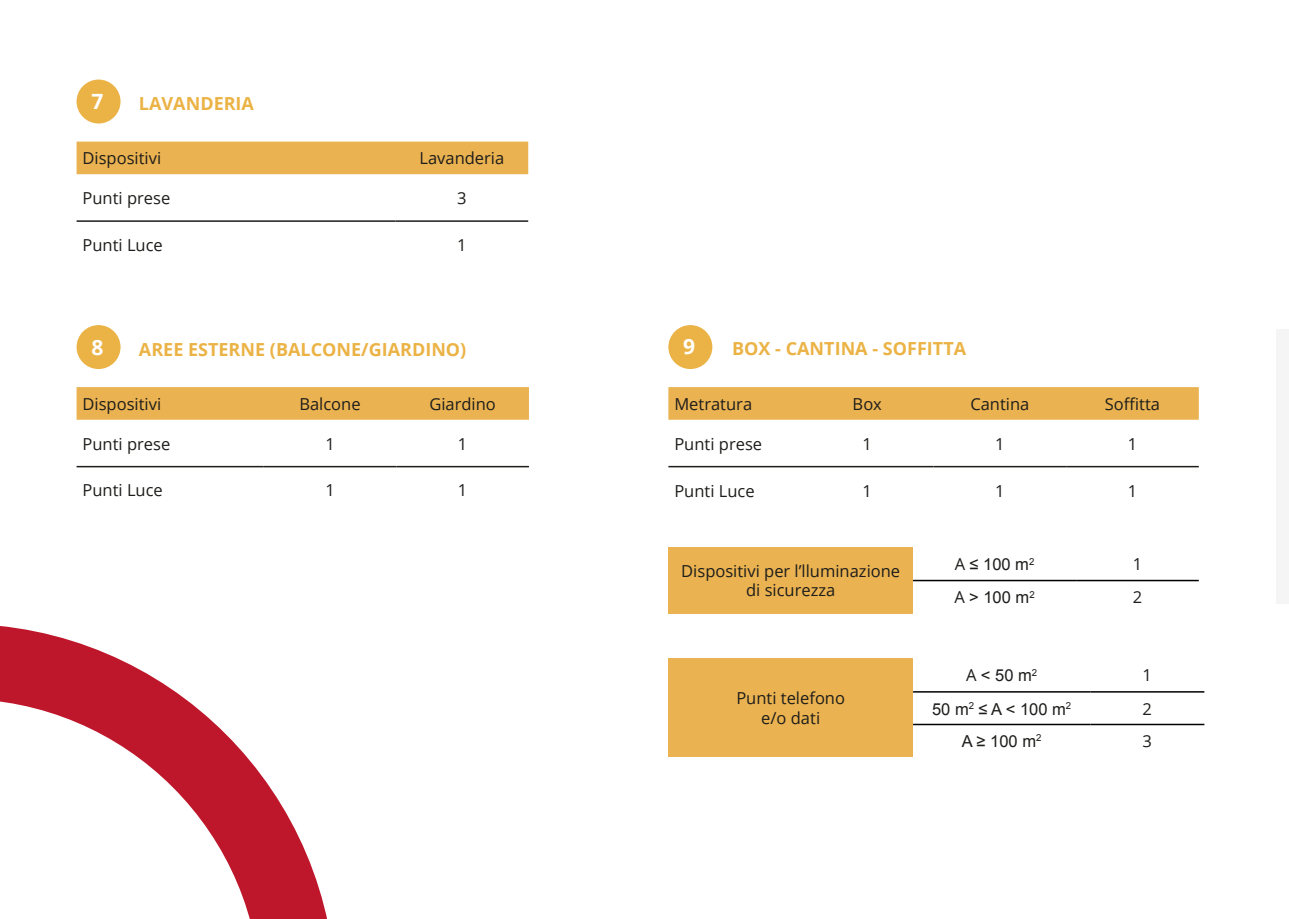
<style>
.page{position:relative;width:1289px;height:919px;background:#fff}
.page>*{position:absolute;margin:0;border:0;box-sizing:border-box;transform-origin:0 0}
.t1{font:700 21px "Open Sans";color:#fff}
.t2{font:700 18px "Open Sans";color:#ebb345}
.t3{font:16.5px/19.8px "Open Sans";color:#1d1d1b;text-align:center}
.t4{font:16.5px "Arial";color:#1d1d1b}
.s1{font-family:"Open Sans"}
</style>
<div class="page">
<div style="left:1276px;top:330px;width:12px;height:274px;background:#f5f5f5"></div>
<div style="left:77px;top:80px;width:43px;height:43px;background:#ebb345;border-radius:50%"></div>
<div style="left:77px;top:142px;width:451px;height:32px;background:#eab250"></div>
<hr style="left:77px;top:220px;width:318px;height:2px;background:#1d1d1b">
<hr style="left:395px;top:220px;width:133px;height:2px;background:#1d1d1b">
<div style="left:77px;top:325px;width:43px;height:44px;background:#ebb345;border-radius:50%"></div>
<div style="left:77px;top:387px;width:452px;height:32px;background:#eab250"></div>
<hr style="left:77px;top:466px;width:187px;height:1px;background:#1d1d1b">
<hr style="left:264px;top:466px;width:132px;height:1px;background:#1d1d1b">
<hr style="left:396px;top:466px;width:133px;height:1px;background:#1d1d1b">
<div style="left:668px;top:325px;width:44px;height:44px;background:#ebb345;border-radius:50%"></div>
<div style="left:668px;top:387px;width:530px;height:32px;background:#eab250"></div>
<hr style="left:668px;top:466px;width:133px;height:1px;background:#1d1d1b">
<hr style="left:801px;top:466px;width:132px;height:1px;background:#1d1d1b">
<hr style="left:933px;top:466px;width:133px;height:1px;background:#1d1d1b">
<hr style="left:1066px;top:466px;width:132px;height:1px;background:#1d1d1b">
<div style="left:668px;top:547px;width:245px;height:66px;background:#eab250"></div>
<hr style="left:913px;top:579px;width:163px;height:2px;background:#000">
<hr style="left:1076px;top:579px;width:122px;height:2px;background:#000">
<div style="left:668px;top:658px;width:245px;height:99px;background:#eab250"></div>
<hr style="left:913px;top:691px;width:177px;height:1px;background:#000">
<hr style="left:1090px;top:691px;width:114px;height:1px;background:#000">
<hr style="left:913px;top:723px;width:177px;height:2px;background:#000">
<hr style="left:1090px;top:723px;width:114px;height:2px;background:#000">
<svg style="left:0;top:626px;width:327px;height:292px"></svg>
<p class="t1" style="left:91px;top:87px;width:13px">7</p>
<p class="t2" style="left:139px;top:91px;width:117px">LAVANDERIA</p>
<p class="t3" style="left:83px;top:148px;width:80px">Dispositivi</p>
<p class="t3" style="left:419px;top:148px;width:86px">Lavanderia</p>
<p class="t3" style="left:83px;top:188px;width:89px">Punti prese</p>
<p class="t3" style="left:457px;top:188px;width:11px">3</p>
<p class="t3" style="left:83px;top:234px;width:82px">Punti Luce</p>
<p class="t3" style="left:457px;top:234px;width:11px">1</p>
<p class="t1" style="left:91px;top:332px;width:13px">8</p>
<p class="t2" style="left:139px;top:337px;width:329px">AREE ESTERNE (BALCONE/GIARDINO)</p>
<p class="t3" style="left:83px;top:393px;width:80px">Dispositivi</p>
<p class="t3" style="left:299px;top:393px;width:63px">Balcone</p>
<p class="t3" style="left:429px;top:393px;width:68px">Giardino</p>
<p class="t3" style="left:83px;top:433px;width:89px">Punti prese</p>
<p class="t3" style="left:325px;top:433px;width:11px">1</p>
<p class="t3" style="left:458px;top:433px;width:11px">1</p>
<p class="t3" style="left:83px;top:480px;width:82px">Punti Luce</p>
<p class="t3" style="left:325px;top:480px;width:11px">1</p>
<p class="t3" style="left:458px;top:480px;width:11px">1</p>
<p class="t1" style="left:683px;top:331px;width:13px">9</p>
<p class="t2" style="left:732px;top:336px;width:235px">BOX - CANTINA - SOFFITTA</p>
<p class="t3" style="left:674px;top:393px;width:79px">Metratura</p>
<p class="t3" style="left:852px;top:393px;width:31px">Box</p>
<p class="t3" style="left:970px;top:393px;width:61px">Cantina</p>
<p class="t3" style="left:1104px;top:393px;width:57px">Soffitta</p>
<p class="t3" style="left:674px;top:433px;width:89px">Punti prese</p>
<p class="t3" style="left:862px;top:433px;width:11px">1</p>
<p class="t3" style="left:995px;top:433px;width:11px">1</p>
<p class="t3" style="left:1127px;top:433px;width:11px">1</p>
<p class="t3" style="left:674px;top:481px;width:82px">Punti Luce</p>
<p class="t3" style="left:862px;top:481px;width:11px">1</p>
<p class="t3" style="left:995px;top:481px;width:11px">1</p>
<p class="t3" style="left:1127px;top:481px;width:11px">1</p>
<p class="t3" style="left:681px;top:560px;width:220px">Dispositivi per l’lluminazione di sicurezza</p>
<p class="t4" style="left:954px;top:553px;width:81px"><span class="s1">A</span> ≤ 100 m<sup>2</sup></p>
<p class="t3" style="left:1132px;top:553px;width:11px">1</p>
<p class="t4" style="left:954px;top:586px;width:82px"><span class="s1">A</span> &gt; 100 m<sup>2</sup></p>
<p class="t3" style="left:1132px;top:586px;width:11px">2</p>
<p class="t3" style="left:736px;top:687px;width:110px">Punti telefono</p>
<p class="t3" style="left:761px;top:707px;width:60px">e/o dati</p>
<p class="t4" style="left:966px;top:664px;width:72px"><span class="s1">A</span> &lt; 50 m<sup>2</sup></p>
<p class="t3" style="left:1142px;top:665px;width:11px">1</p>
<p class="t4" style="left:932px;top:697px;width:141px">50 m<sup>2</sup> ≤ A &lt; 100 m<sup>2</sup></p>
<p class="t3" style="left:1142px;top:698px;width:11px">2</p>
<p class="t4" style="left:961px;top:730px;width:81px">A ≥ 100 m<sup>2</sup></p>
<p class="t3" style="left:1142px;top:730px;width:11px">3</p>
</div>
